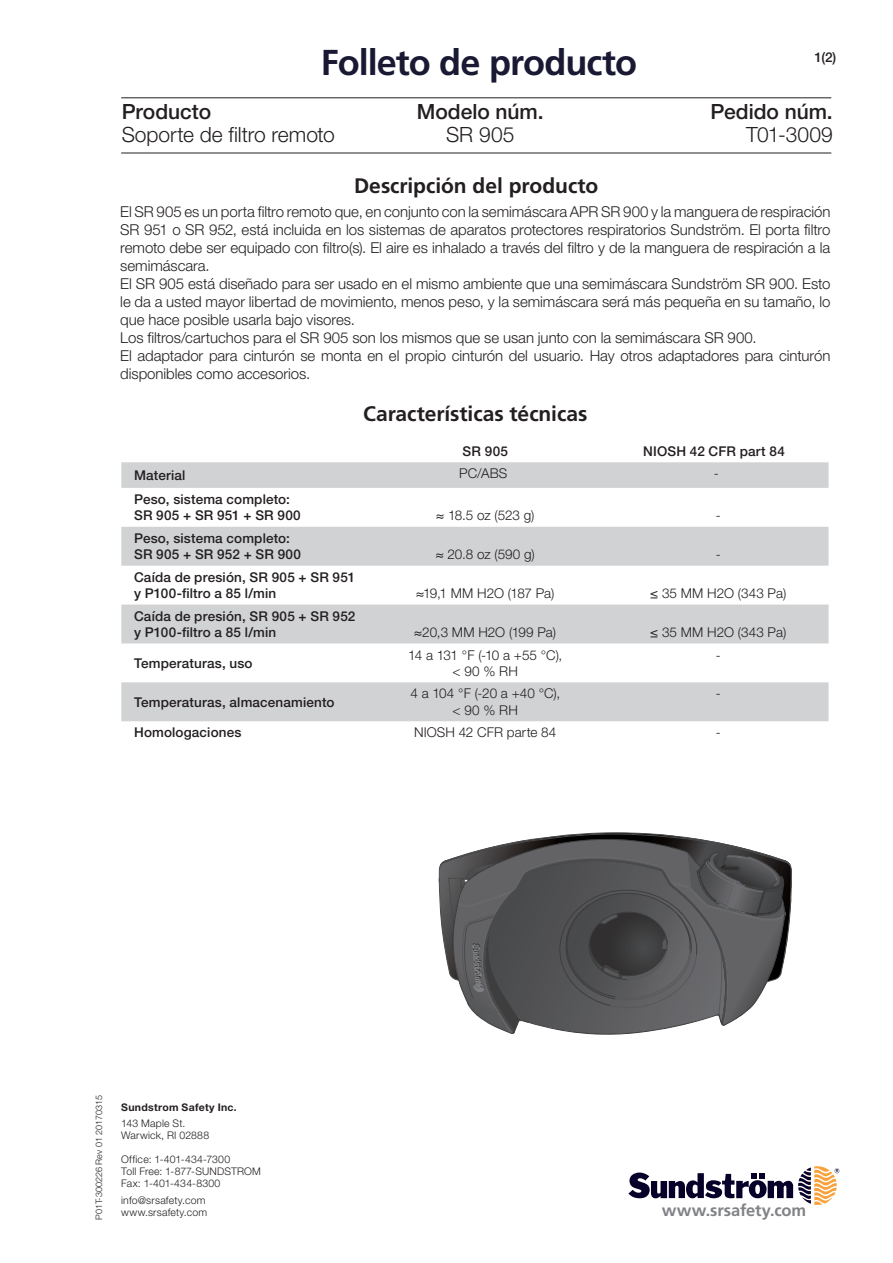
<style>
.page{position:relative;width:893px;height:1263px;background:#fff}
.page>*{position:absolute;margin:0;border:0;box-sizing:border-box;transform-origin:0 0}
.t1{font:700 36px "Frutiger LT Pro";letter-spacing:-.025em;color:#191933}
.t2{font:700 21px "Frutiger LT Pro";color:#231f20}
.Designation_rad_2{font:300 21px "Helvetica Neue LT Pro";letter-spacing:-.005em;color:#231f20}
.Designation{font:500 21px "Helvetica Neue LT Pro";color:#231f20}
.t3{font:700 16.5px "Frutiger LT Pro";letter-spacing:-.005em;color:#808285}
.Bröd{font:300 15px/18px "Helvetica Neue LT Pro";letter-spacing:-.005em;color:#231f20;text-align:justify}
.Tabell{font:500 13.5px/16.5px "Helvetica Neue LT Pro";letter-spacing:.01em;color:#231f20}
.Tabell-2{font:300 13.5px/16.5px "Helvetica Neue LT Pro";letter-spacing:.005em;color:#231f20;text-align:center}
.Tabell-3{font:300 13.5px/16.5px "Helvetica Neue LT Pro";letter-spacing:-.035em;color:#231f20;text-align:center}
.Designation-2{font:500 13.5px "Helvetica Neue LT Pro";color:#231f20}
.t4{font:300 10.5px/12px "Helvetica Neue LT Pro";letter-spacing:.02em;color:#231f20}
.t5{font:700 10.5px "Helvetica Neue LT Std";letter-spacing:.03em;color:#231f20}
.t6{font:300 9px "Helvetica Neue LT Pro";color:#231f20}
</style>
<div class="page">
<svg style="left:628px;top:1166px;width:211px;height:39px"></svg>
<hr style="left:121px;top:153px;width:710px;height:1px;background:#231f20">
<hr style="left:121px;top:98px;width:710px;height:1px;background:#231f20">
<svg style="left:121px;top:462px;width:708px;height:259px;fill:#d1d2d4"></svg>
<svg style="left:439px;top:833px;width:353px;height:202px;background:#6a6a6c"></svg>
<p class="t1" style="left:321px;top:41px;width:318px">Folleto de producto</p>
<p class="Designation-2" style="left:814px;top:49px;width:23px">1(2)</p>
<p class="Designation" style="left:122px;top:99px;width:91px">Producto</p>
<p class="Designation" style="left:417px;top:99px;width:128px">Modelo núm.</p>
<p class="Designation" style="left:710px;top:99px;width:124px">Pedido núm.</p>
<p class="Designation_rad_2" style="left:122px;top:121px;width:215px">Soporte de filtro remoto</p>
<p class="Designation_rad_2" style="left:446px;top:121px;width:70px">SR 905</p>
<p class="Designation_rad_2" style="left:746px;top:121px;width:88px">T01-3009</p>
<p class="t2" style="left:354px;top:173px;width:246px">Descripción del producto</p>
<p class="Bröd" style="left:120px;top:202px;width:712px">El SR 905 es un porta filtro remoto que, en conjunto con la semimáscara APR SR 900 y la manguera de respiración SR 951 o SR 952, está incluida en los sistemas de aparatos protectores respiratorios Sundström. El porta filtro remoto debe ser equipado con filtro(s). El aire es inhalado a través del filtro y de la manguera de respiración a la semimáscara.</p>
<p class="Bröd" style="left:120px;top:274px;width:712px">El SR 905 está diseñado para ser usado en el mismo ambiente que una semimáscara Sundström SR 900. Esto le da a usted mayor libertad de movimiento, menos peso, y la semimáscara será más pequeña en su tamaño, lo que hace posible usarla bajo visores.</p>
<p class="Bröd" style="left:120px;top:328px;width:638px">Los filtros/cartuchos para el SR 905 son los mismos que se usan junto con la semimáscara SR 900.</p>
<p class="Bröd" style="left:120px;top:346px;width:712px">El adaptador para cinturón se monta en el propio cinturón del usuario. Hay otros adaptadores para cinturón disponibles como accesorios.</p>
<p class="t2" style="left:363px;top:402px;width:226px">Características técnicas</p>
<p class="Tabell" style="left:463px;top:443px;width:47px">SR 905</p>
<p class="Tabell" style="left:643px;top:443px;width:143px">NIOSH 42 CFR part 84</p>
<p class="Tabell" style="left:134px;top:467px;width:53px">Material</p>
<p class="Tabell-2" style="left:459px;top:465px;width:50px">PC/ABS</p>
<p class="Tabell-2" style="left:714px;top:465px;width:6px">-</p>
<p class="Tabell" style="left:134px;top:491px;width:168px">Peso, sistema completo:<br>SR 905 + SR 951 + SR 900</p>
<p class="Tabell-2" style="left:436px;top:507px;width:100px">≈ 18.5 oz (523 g)</p>
<p class="Tabell-2" style="left:716px;top:507px;width:6px">-</p>
<p class="Tabell" style="left:134px;top:530px;width:168px">Peso, sistema completo:<br>SR 905 + SR 952 + SR 900</p>
<p class="Tabell" style="left:134px;top:568px;width:223px">Caída de presión, SR 905 + SR 951 y P100-filtro a 85 l/min</p>
<p class="Tabell" style="left:134px;top:607px;width:223px">Caída de presión, SR 905 + SR 952 y P100-filtro a 85 l/min</p>
<p class="Tabell-2" style="left:436px;top:546px;width:101px">≈ 20.8 oz (590 g)</p>
<p class="Tabell-2" style="left:716px;top:546px;width:6px">-</p>
<p class="Tabell-2" style="left:416px;top:585px;width:140px">≈19,1 MM H2O (187 Pa)</p>
<p class="Tabell-2" style="left:650px;top:585px;width:138px">≤ 35 MM H2O (343 Pa)</p>
<p class="Tabell-2" style="left:414px;top:624px;width:143px">≈20,3 MM H2O (199 Pa)</p>
<p class="Tabell-2" style="left:650px;top:624px;width:138px">≤ 35 MM H2O (343 Pa)</p>
<p class="Tabell" style="left:134px;top:654px;width:120px">Temperaturas, uso</p>
<p class="Tabell-3" style="left:408px;top:646px;width:155px">14 a 131 °F (-10 a +55 °C), &lt; 90 % RH</p>
<p class="Tabell-2" style="left:716px;top:646px;width:6px">-</p>
<p class="Tabell" style="left:134px;top:693px;width:202px">Temperaturas, almacenamiento</p>
<p class="Tabell-2" style="left:410px;top:685px;width:151px">4 a 104 °F (-20 a +40 °C), &lt; 90 % RH</p>
<p class="Tabell-2" style="left:716px;top:685px;width:6px">-</p>
<p class="Tabell" style="left:134px;top:724px;width:109px">Homologaciones</p>
<p class="Tabell-2" style="left:414px;top:724px;width:144px">NIOSH 42 CFR parte 84</p>
<p class="Tabell-2" style="left:716px;top:724px;width:6px">-</p>
<p class="t6" style="left:93px;top:1220px;width:127px;rotate:-90deg">P01T-300226 Rev 01 20170315</p>
<p class="t5" style="left:121px;top:1101px;width:117px">Sundstrom Safety Inc.</p>
<p class="t4" style="left:121px;top:1117px;width:89px">143 Maple St.<br>Warwick, RI 02888</p>
<p class="t4" style="left:121px;top:1153px;width:141px">Office: 1-401-434-7300<br>Toll Free: 1-877-SUNDSTROM<br>Fax: 1-401-434-8300</p>
<p class="t4" style="left:121px;top:1193px;width:88px">info@srsafety.com www.srsafety.com</p>
<p class="t3" style="left:662px;top:1200px;width:146px">www.srsafety.com</p>
</div>
